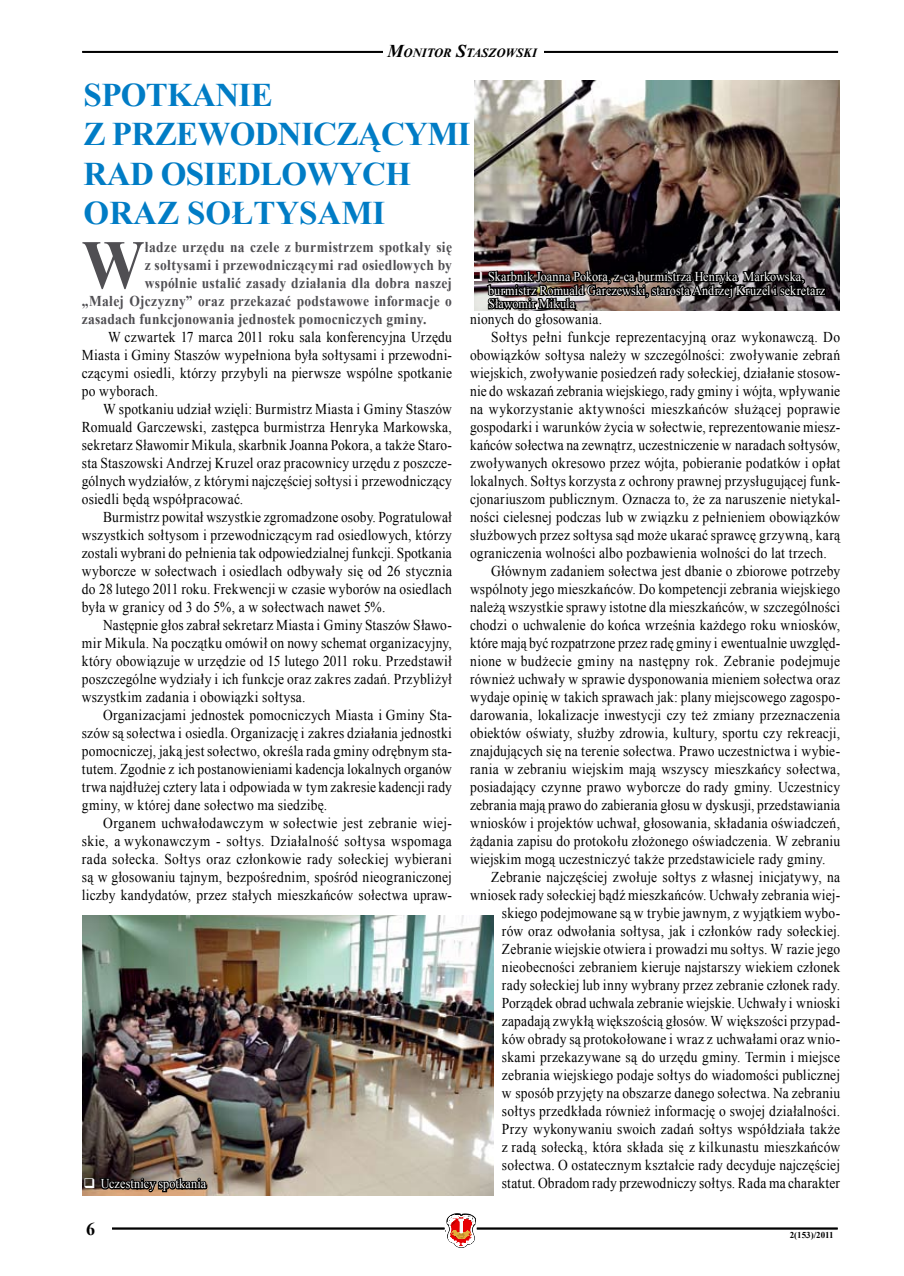
<style>
.page{position:relative;width:904px;height:1276px;background:#fff}
.page>*{position:absolute;margin:0;border:0;box-sizing:border-box;transform-origin:0 0}
.t1{font:700 69.3px "Times New Roman";color:#504f53;scale:.9 1}
.t2{font:700 33px/39.6px "Times New Roman";letter-spacing:-.02em;color:#007cc5}
.t3{font:15px/18px "Times New Roman";letter-spacing:.015em;color:#000;text-align:justify;scale:.9 1}
.t4{font:700 15px "Times New Roman";letter-spacing:.02em;color:#504f53;scale:.9 1}
.t5{font:15px "Times New Roman";letter-spacing:.035em;color:#000;scale:.9 1}
.t6{font:13.5px/13.5px "Times New Roman";letter-spacing:.01em;color:#fefefe;scale:.9 1}
.t7{font:italic 700 12.6px "Times New Roman";color:#000}
.t8{font:700 9px "Times New Roman";color:#000}
.s1{font-size:18px}
</style>
<div class="page">
<svg style="left:447px;top:1213px;width:29px;height:34px"></svg>
<hr style="left:477px;top:1227px;width:360px;height:1px;background:#000">
<hr style="left:477px;top:1228px;width:360px;height:1px;background:#000">
<hr style="left:112px;top:1227px;width:332px;height:1px;background:#000">
<hr style="left:112px;top:1228px;width:332px;height:1px;background:#000">
<hr style="left:82px;top:51px;width:756px;height:1px;background:#000">
<hr style="left:82px;top:52px;width:756px;height:1px;background:#000">
<div style="left:383px;top:41px;width:161px;height:21px;background:#fff"></div>
<img style="left:474px;top:81px;width:365px;height:230px">
<img style="left:82px;top:916px;width:411px;height:279px">
<img style="left:485px;top:262px;width:343px;height:49px">
<svg style="left:98px;top:1170px;width:110px;height:24px;background:#605044"></svg>
<p class="t7" style="left:387px;top:44px;width:151px"><span class="s1">M</span>ONITOR <span class="s1">S</span>TASZOWSKI</p>
<h2 class="t2" style="left:84px;top:74px;width:106px">Spotkani</h2>
<h2 class="t2" style="left:84px;top:74px;width:216px;text-indent:167px">e<br>z PRzewodnicz</h2>
<h2 class="t2" style="left:84px;top:114px;width:366px;text-indent:274px">ącymi<br>Rad Osiedlowych<br>oraz</h2>
<h2 class="t2" style="left:187px;top:193px;width:134px">sołtysami</h2>
<h1 class="t1" style="left:82px;top:217px;width:71px">W</h1>
<p class="t4" style="left:145px;top:237px;width:342px">ładze urzędu na czele z burmistrzem spotkały się</p>
<p class="t4" style="left:145px;top:255px;width:343px">z sołtysami i przewodniczącymi rad osiedlowych by</p>
<p class="t4" style="left:145px;top:273px;width:342px">wspólnie ustalić zasady działania dla dobra naszej</p>
<p class="t4" style="left:82px;top:291px;width:413px">„Małej Ojczyzny” oraz przekazać podstawowe informacje o</p>
<p class="t4" style="left:82px;top:309px;width:384px">zasadach funkcjonowania jednostek pomocniczych gminy.</p>
<p class="t3" style="left:82px;top:328px;width:413px;text-indent:26px">W czwartek 17 marca 2011 roku sala konferencyjna Urzędu Miasta i Gminy Staszów wypełniona była sołtysami i przewodni&shy;czącymi osiedli, którzy przybyli na pierwsze wspólne spotkanie po wyborach.</p>
<p class="t3" style="left:82px;top:400px;width:413px;text-indent:21px">W spotkaniu udział wzięli: Burmistrz Miasta i Gminy Staszów Romuald Garczewski, zastępca burmistrza Henryka Markowska, sekretarz Sławomir Mikula, skarbnik Joanna Pokora, a także Staro&shy;sta Staszowski Andrzej Kruzel oraz pracownicy urzędu z poszcze&shy;gólnych wydziałów, z którymi najczęściej sołtysi i przewodniczący osiedli będą współpracować.</p>
<p class="t3" style="left:82px;top:508px;width:413px;text-indent:21px">Burmistrz powitał wszystkie zgromadzone osoby. Pogratulował wszystkich sołtysom i przewodniczącym rad osiedlowych, którzy zostali wybrani do pełnienia tak odpowiedzialnej funkcji. Spotkania wyborcze w sołectwach i osiedlach odbywały się od 26 stycznia do 28 lutego 2011 roku. Frekwencji w czasie wyborów na osiedlach była w granicy od 3 do 5%, a w sołectwach nawet 5%.</p>
<p class="t3" style="left:82px;top:616px;width:413px;text-indent:21px">Następnie głos zabrał sekretarz Miasta i Gminy Staszów Sławo&shy;mir Mikula. Na początku omówił on nowy schemat organizacyjny, który obowiązuje w urzędzie od 15 lutego 2011 roku. Przedstawił poszczególne wydziały i ich funkcje oraz zakres zadań. Przybliżył wszystkim zadania i obowiązki sołtysa.</p>
<p class="t3" style="left:82px;top:706px;width:413px;text-indent:21px">Organizacjami jednostek pomocniczych Miasta i Gminy Sta&shy;szów są sołectwa i osiedla. Organizację i zakres działania jednostki pomocniczej, jaką jest sołectwo, określa rada gminy odrębnym sta&shy;tutem. Zgodnie z ich postanowieniami kadencja lokalnych organów trwa najdłużej cztery lata i odpowiada w tym zakresie kadencji rady gminy, w której dane sołectwo ma siedzibę.</p>
<p class="t3" style="left:82px;top:814px;width:413px;text-indent:21px">Organem uchwałodawczym w sołectwie jest zebranie wiej&shy;skie, a wykonawczym - sołtys. Działalność sołtysa wspomaga rada sołecka. Sołtys oraz członkowie rady sołeckiej wybierani są w głosowaniu tajnym, bezpośrednim, spośród nieograniczonej liczby kandydatów, przez stałych mieszkańców sołectwa upraw-</p>
<p class="t6" style="left:84px;top:1176px;width:138px">❑ Uczestnicy spotkania</p>
<p class="t6" style="left:488px;top:270px;width:376px;text-indent:-17px">❑ Skarbnik Joanna Pokora, z-ca burmistrza Henryka Markowska, burmistrz Romuald Garczewski, starosta Andrzej Kruzel i sekretarz<br>Sławomir Mikula</p>
<p class="t3" style="left:470px;top:310px;width:148px">nionych do głosowania.</p>
<p class="t3" style="left:491px;top:328px;width:389px">Sołtys pełni funkcje reprezentacyjną oraz wykonawczą. Do</p>
<p class="t3" style="left:470px;top:346px;width:413px">obowiązków sołtysa należy w szczególności: zwoływanie zebrań</p>
<p class="t3" style="left:470px;top:364px;width:413px">wiejskich, zwoływanie posiedzeń rady sołeckiej, działanie stosow-</p>
<p class="t3" style="left:470px;top:382px;width:413px">nie do wskazań zebrania wiejskiego, rady gminy i wójta, wpływanie</p>
<p class="t5" style="left:470px;top:399px;width:413px">na wykorzystanie aktywności mieszkańców służącej poprawie</p>
<p class="t3" style="left:470px;top:418px;width:413px">gospodarki i warunków życia w sołectwie, reprezentowanie miesz-</p>
<p class="t3" style="left:470px;top:436px;width:413px">kańców sołectwa na zewnątrz, uczestniczenie w naradach sołtysów,</p>
<p class="t3" style="left:470px;top:454px;width:413px">zwoływanych okresowo przez wójta, pobieranie podatków i opłat</p>
<p class="t3" style="left:470px;top:472px;width:413px">lokalnych. Sołtys korzysta z ochrony prawnej przysługującej funk-</p>
<p class="t3" style="left:470px;top:490px;width:413px">cjonariuszom publicznym. Oznacza to, że za naruszenie nietykal-</p>
<p class="t3" style="left:470px;top:508px;width:413px">ności cielesnej podczas lub w związku z pełnieniem obowiązków</p>
<p class="t3" style="left:470px;top:526px;width:413px">służbowych przez sołtysa sąd może ukarać sprawcę grzywną, karą</p>
<p class="t3" style="left:470px;top:544px;width:398px">ograniczenia wolności albo pozbawienia wolności do lat trzech.</p>
<p class="t3" style="left:491px;top:562px;width:389px">Głównym zadaniem sołectwa jest dbanie o zbiorowe potrzeby</p>
<p class="t3" style="left:470px;top:580px;width:413px">wspólnoty jego mieszkańców. Do kompetencji zebrania wiejskiego</p>
<p class="t3" style="left:470px;top:598px;width:413px">należą wszystkie sprawy istotne dla mieszkańców, w szczególności</p>
<p class="t3" style="left:470px;top:616px;width:413px">chodzi o uchwalenie do końca września każdego roku wniosków,</p>
<p class="t3" style="left:470px;top:634px;width:413px">które mają być rozpatrzone przez radę gminy i ewentualnie uwzględ-</p>
<p class="t3" style="left:470px;top:652px;width:413px">nione w budżecie gminy na następny rok. Zebranie podejmuje</p>
<p class="t3" style="left:470px;top:670px;width:413px">również uchwały w sprawie dysponowania mieniem sołectwa oraz</p>
<p class="t3" style="left:470px;top:688px;width:413px">wydaje opinię w takich sprawach jak: plany miejscowego zagospo-</p>
<p class="t3" style="left:470px;top:706px;width:413px">darowania, lokalizacje inwestycji czy też zmiany przeznaczenia</p>
<p class="t3" style="left:470px;top:724px;width:412px">obiektów oświaty, służby zdrowia, kultury, sportu czy rekreacji,</p>
<p class="t3" style="left:470px;top:742px;width:413px">znajdujących się na terenie sołectwa. Prawo uczestnictwa i wybie-</p>
<p class="t3" style="left:470px;top:760px;width:413px">rania w zebraniu wiejskim mają wszyscy mieszkańcy sołectwa,</p>
<p class="t3" style="left:470px;top:778px;width:413px">posiadający czynne prawo wyborcze do rady gminy. Uczestnicy</p>
<p class="t3" style="left:470px;top:796px;width:413px">zebrania mają prawo do zabierania głosu w dyskusji, przedstawiania</p>
<p class="t3" style="left:470px;top:814px;width:412px">wniosków i projektów uchwał, głosowania, składania oświadczeń,</p>
<p class="t3" style="left:470px;top:832px;width:413px">żądania zapisu do protokołu złożonego oświadczenia. W zebraniu</p>
<p class="t3" style="left:470px;top:850px;width:396px">wiejskim mogą uczestniczyć także przedstawiciele rady gminy.</p>
<p class="t3" style="left:491px;top:868px;width:389px">Zebranie najczęściej zwołuje sołtys z własnej inicjatywy, na</p>
<p class="t3" style="left:470px;top:886px;width:413px">wniosek rady sołeckiej bądź mieszkańców. Uchwały zebrania wiej-</p>
<p class="t3" style="left:502px;top:904px;width:377px">skiego podejmowane są w trybie jawnym, z wyjątkiem wybo-</p>
<p class="t3" style="left:502px;top:922px;width:377px">rów oraz odwołania sołtysa, jak i członków rady sołeckiej.</p>
<p class="t3" style="left:502px;top:940px;width:377px">Zebranie wiejskie otwiera i prowadzi mu sołtys. W razie jego</p>
<p class="t3" style="left:502px;top:958px;width:377px">nieobecności zebraniem kieruje najstarszy wiekiem członek</p>
<p class="t3" style="left:502px;top:976px;width:377px">rady sołeckiej lub inny wybrany przez zebranie członek rady.</p>
<p class="t3" style="left:502px;top:994px;width:377px">Porządek obrad uchwala zebranie wiejskie. Uchwały i wnioski</p>
<p class="t3" style="left:502px;top:1012px;width:377px">zapadają zwykłą większością głosów. W większości przypad-</p>
<p class="t3" style="left:502px;top:1030px;width:377px">ków obrady są protokołowane i wraz z uchwałami oraz wnio-</p>
<p class="t3" style="left:502px;top:1048px;width:377px">skami przekazywane są do urzędu gminy. Termin i miejsce</p>
<p class="t3" style="left:502px;top:1066px;width:377px">zebrania wiejskiego podaje sołtys do wiadomości publicznej</p>
<p class="t3" style="left:502px;top:1084px;width:377px">w sposób przyjęty na obszarze danego sołectwa. Na zebraniu</p>
<p class="t3" style="left:502px;top:1102px;width:377px">sołtys przedkłada również informację o swojej działalności.</p>
<p class="t3" style="left:502px;top:1120px;width:377px">Przy wykonywaniu swoich zadań sołtys współdziała także</p>
<p class="t3" style="left:502px;top:1138px;width:377px">z radą sołecką, która składa się z kilkunastu mieszkańców</p>
<p class="t3" style="left:502px;top:1156px;width:377px">sołectwa. O ostatecznym kształcie rady decyduje najczęściej</p>
<p class="t3" style="left:502px;top:1174px;width:377px">statut. Obradom rady przewodniczy sołtys. Rada ma charakter</p>
<p class="t8" style="left:789px;top:1229px;width:46px">2(153)/2011</p>
</div>
